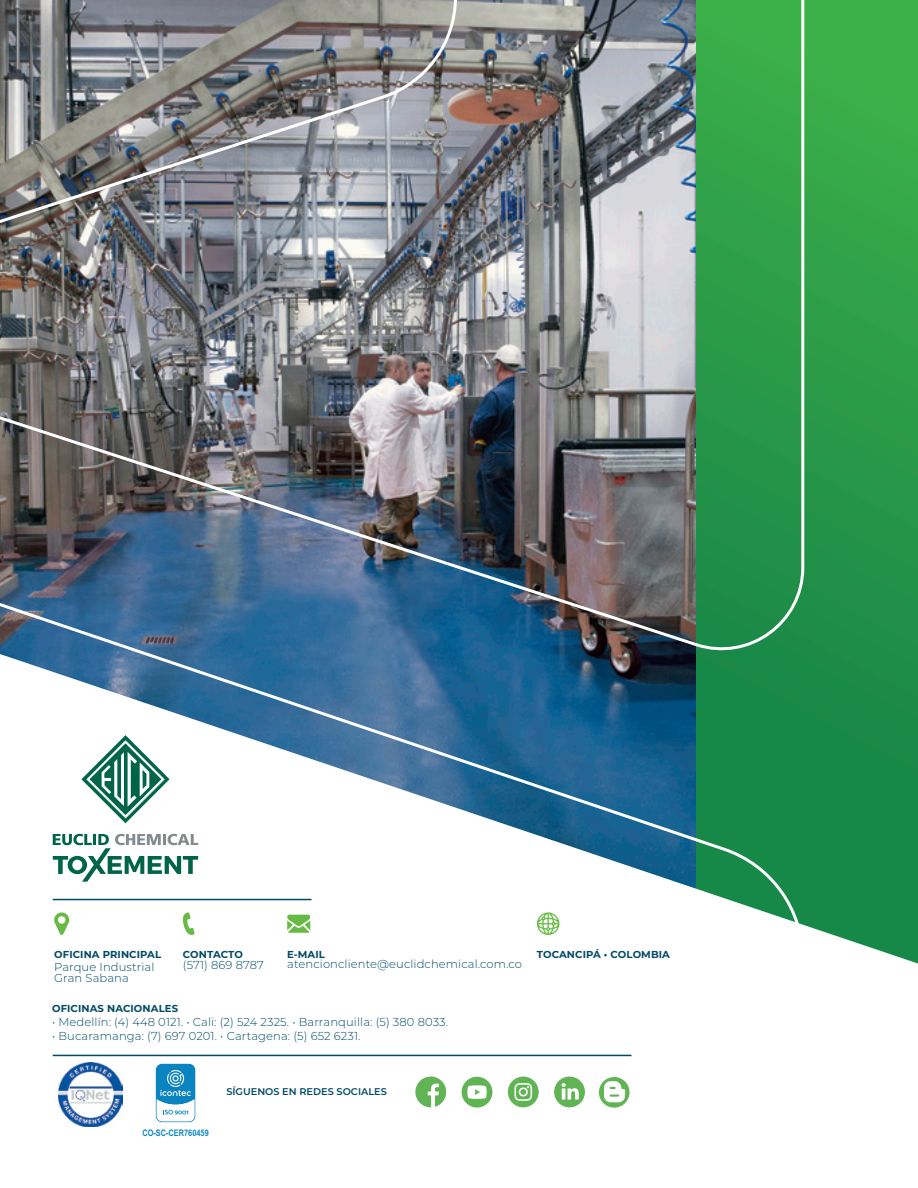
<style>
.page{position:relative;width:918px;height:1188px;background:#fff}
.page>*{position:absolute;margin:0;border:0;box-sizing:border-box;transform-origin:0 0}
.t1{font:300 11.55px/11.6px "Montserrat";letter-spacing:.01em;color:#004a65}
.t2{font:700 10.05px "Montserrat";letter-spacing:.01em;color:#004a65}
.t3{font:600 9.75px "Montserrat";color:#004a65}
.t4{font:700 9px "Arial Narrow";color:#0984c1}
</style>
<div class="page">
<svg style="left:806px;top:0;width:112px;height:652px;background:#2e9f48"></svg>
<img style="left:0;top:0;width:806px;height:652px">
<img style="left:0;top:0;width:459px;height:228px">
<svg style="left:0;top:652px;width:918px;height:456px"></svg>
<svg style="left:54px;top:912px;width:15px;height:23px"></svg>
<svg style="left:182px;top:912px;width:13px;height:24px"></svg>
<svg style="left:287px;top:915px;width:23px;height:18px"></svg>
<svg style="left:537px;top:912px;width:22px;height:23px"></svg>
<hr style="left:53px;top:899px;width:258px;height:1px;background:#004a65">
<hr style="left:53px;top:1055px;width:578px;height:1px;background:#004a65">
<svg style="left:81px;top:735px;width:89px;height:88px"></svg>
<svg style="left:53px;top:834px;width:145px;height:48px"></svg>
<svg style="left:508px;top:1077px;width:31px;height:30px"></svg>
<svg style="left:554px;top:1077px;width:31px;height:30px"></svg>
<svg style="left:415px;top:1077px;width:31px;height:30px"></svg>
<svg style="left:462px;top:1077px;width:30px;height:31px"></svg>
<svg style="left:599px;top:1077px;width:31px;height:31px"></svg>
<img style="left:58px;top:1062px;width:65px;height:65px">
<svg style="left:155px;top:1063px;width:41px;height:60px"></svg>
<p class="t2" style="left:183px;top:947px;width:62px">CONTACTO</p>
<p class="t2" style="left:537px;top:947px;width:135px">TOCANCIPÁ • COLOMBIA</p>
<p class="t1" style="left:183px;top:959px;width:82px">(571) 869 8787</p>
<p class="t2" style="left:54px;top:947px;width:108px">OFICINA PRINCIPAL</p>
<p class="t1" style="left:54px;top:961px;width:102px">Parque Industrial<br>Gran Sabana</p>
<p class="t2" style="left:52px;top:1001px;width:128px">OFICINAS NACIONALES</p>
<p class="t1" style="left:52px;top:1016px;width:397px">• Medellín: (4) 448 0121. • Cali: (2) 524 2325. • Barranquilla: (5) 380 8033.</p>
<p class="t1" style="left:52px;top:1030px;width:310px">• Bucaramanga: (7) 697 0201. • Cartagena: (5) 652 6231.</p>
<p class="t2" style="left:287px;top:947px;width:39px">E-MAIL</p>
<p class="t1" style="left:287px;top:958px;width:236px">atencioncliente@euclidchemical.com.co</p>
<p class="t4" style="left:142px;top:1126px;width:68px">CO-SC-CER760459</p>
<p class="t3" style="left:226px;top:1084px;width:162px">SÍGUENOS EN REDES SOCIALES</p>
</div>
